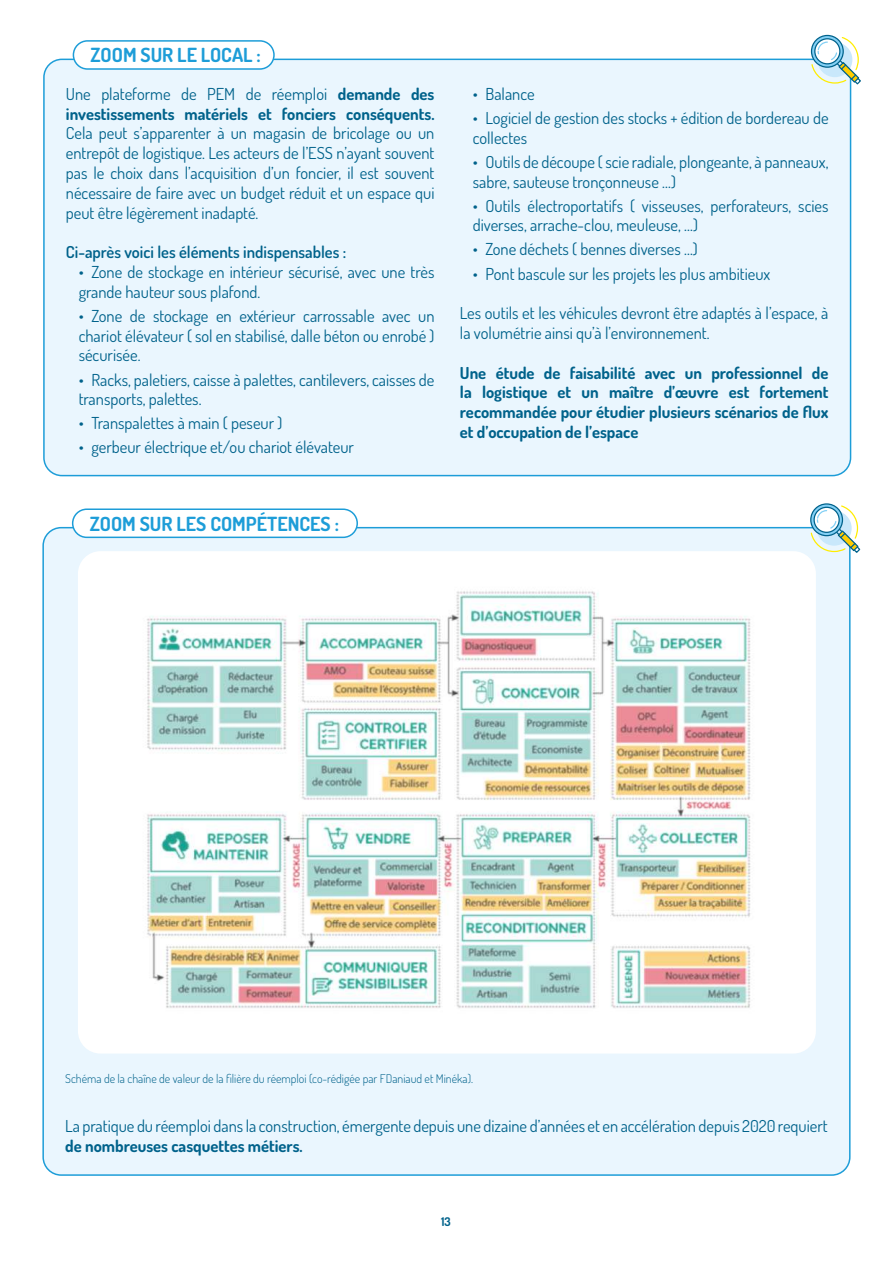
<style>
.page{position:relative;width:893px;height:1263px;background:#fff}
.page>*{position:absolute;margin:0;border:0;box-sizing:border-box;transform-origin:0 0}
.t1{font:700 19.5px "Dosis";color:#1d9dd8}
.t2{font:16.5px/19.8px "Dosis";color:#00628b}
.t3{font:700 16.5px/19.8px "Dosis";color:#00628b}
.t4{font:600 16.5px "Dosis";color:#00628b}
.t5{font:300 12px "Dosis";color:#00628b}
.t6{font:700 12px "Dosis";color:#00628b}
.s1{font-weight:400}
</style>
<div class="page">
<div style="left:44px;top:59px;width:806px;height:417px;background:#eaf6fe;border-radius:18px"></div>
<div style="left:73px;top:41px;width:201px;height:28px;background:#fff;border-radius:14px"></div>
<div style="left:73px;top:40px;width:202px;height:30px;border:2px solid #1d9dd8;border-radius:14px"></div>
<div style="left:811px;top:35px;width:33px;height:33px;border:1px solid #00628b;border-radius:50%"></div>
<svg style="left:811px;top:36px;width:50px;height:49px"></svg>
<div style="left:43px;top:528px;width:807px;height:647px;background:#eaf6fe;border-radius:18px"></div>
<div style="left:78px;top:551px;width:738px;height:502px;background:#fff;border-radius:22px"></div>
<img style="left:147px;top:591px;width:604px;height:417px">
<div style="left:73px;top:509px;width:284px;height:28px;background:#fff;border-radius:14px"></div>
<div style="left:72px;top:508px;width:286px;height:30px;border:2px solid #1d9dd8;border-radius:14px"></div>
<div style="left:810px;top:503px;width:33px;height:33px;border:1px solid #00628b;border-radius:50%"></div>
<svg style="left:810px;top:504px;width:51px;height:50px"></svg>
<p class="t1" style="left:91px;top:41px;width:172px">ZOOM SUR LE LOCAL :</p>
<p class="t3" style="left:66px;top:83px;width:370px"><span class="s1">Une plateforme de PEM de réemploi</span> demande des investissements matériels et fonciers conséquents.</p>
<p class="t2" style="left:66px;top:123px;width:370px;text-align:justify">Cela peut s’apparenter à un magasin de bricolage ou un entrepôt de logistique. Les acteurs de l’ESS n’ayant souvent pas le choix dans l’acquisition d’un foncier, il est souvent nécessaire de faire avec un budget réduit et un espace qui peut être légèrement inadapté.</p>
<p class="t4" style="left:66px;top:240px;width:282px">Ci-après voici les éléments indispensables :</p>
<p class="t2" style="left:79px;top:261px;width:357px">• Zone de stockage en intérieur sécurisé, avec une très grande hauteur sous plafond.</p>
<p class="t2" style="left:79px;top:305px;width:357px;text-align:justify">• Zone de stockage en extérieur carrossable avec un chariot élévateur ( sol en stabilisé, dalle béton ou enrobé ) sécurisée.</p>
<p class="t2" style="left:79px;top:369px;width:357px">• Racks, paletiers, caisse à palettes, cantilevers, caisses de transports, palettes.</p>
<p class="t2" style="left:79px;top:413px;width:205px">• Transpalettes à main ( peseur )</p>
<p class="t2" style="left:79px;top:437px;width:277px">• gerbeur électrique et/ou chariot élévateur</p>
<p class="t1" style="left:90px;top:510px;width:251px">ZOOM SUR LES COMPÉTENCES :</p>
<p class="t2" style="left:473px;top:83px;width:63px">• Balance</p>
<p class="t2" style="left:473px;top:107px;width:357px">• Logiciel de gestion des stocks + édition de bordereau de collectes</p>
<p class="t2" style="left:473px;top:151px;width:357px">• Outils de découpe ( scie radiale, plongeante, à panneaux, sabre, sauteuse tronçonneuse …)</p>
<p class="t2" style="left:473px;top:195px;width:357px">• Outils électroportatifs ( visseuses, perforateurs, scies diverses, arrache-clou, meuleuse, …)</p>
<p class="t2" style="left:473px;top:239px;width:227px">• Zone déchets ( bennes diverses …)</p>
<p class="t2" style="left:473px;top:263px;width:299px">• Pont bascule sur les projets les plus ambitieux</p>
<p class="t2" style="left:460px;top:302px;width:370px">Les outils et les véhicules devront être adaptés à l’espace, à la volumétrie ainsi qu’à l’environnement.</p>
<p class="t3" style="left:460px;top:361px;width:370px;text-align:justify">Une étude de faisabilité avec un professionnel de la logistique et un maître d’œuvre est fortement recommandée pour étudier plusieurs scénarios de flux et d’occupation de l’espace</p>
<p class="t5" style="left:65px;top:1070px;width:409px">Schéma de la chaîne de valeur de la filière du réemploi (co-rédigée par FDaniaud et Minéka).</p>
<p class="t2" style="left:65px;top:1115px;width:764px">La pratique du réemploi dans la construction, émergente depuis une dizaine d’années et en accélération depuis 2020 requiert</p>
<p class="t3" style="left:65px;top:1135px;width:239px">de nombreuses casquettes métiers.</p>
<p class="t6" style="left:441px;top:1213px;width:11px">13</p>
</div>
